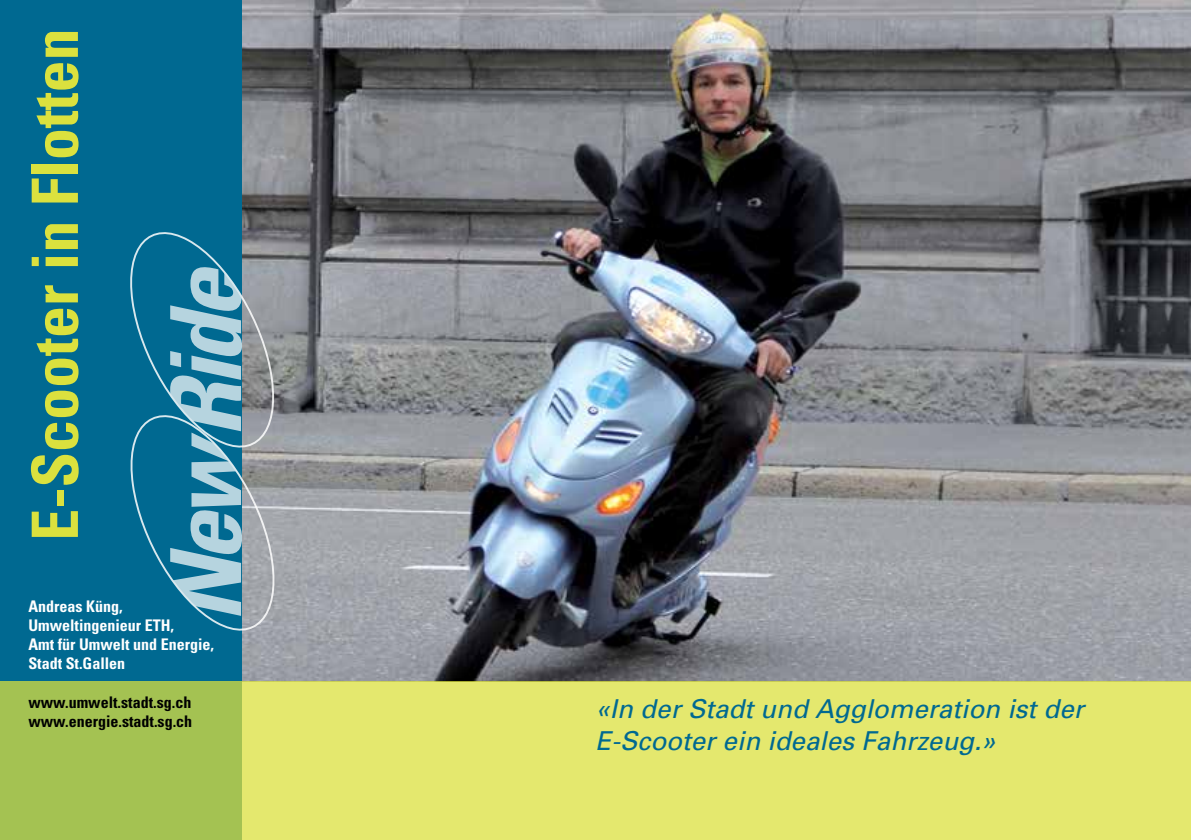
<style>
.page{position:relative;width:1191px;height:840px;background:#fff}
.page>*{position:absolute;margin:0;border:0;box-sizing:border-box;transform-origin:0 0}
.t1{font:700 condensed 64px "Univers";color:#dbe13e}
.t2{font:italic 26px/32px "Univers";color:#006991}
.t3{font:700 condensed 16px/19.2px "Univers";color:#fff}
.t4{font:700 condensed 16px/19.2px "Univers";color:#000}
</style>
<div class="page">
<img style="left:241px;top:0;width:950px;height:680px">
<div style="left:0;top:0;width:241px;height:839px;background:#006991"></div>
<svg style="left:0;top:680px;width:1191px;height:159px;background:#d6df68"></svg>
<svg style="left:130px;top:230px;width:146px;height:402px"></svg>
<h1 class="t1" style="left:16px;top:540px;width:513px;rotate:-90deg">E-Scooter in Flotten</h1>
<p class="t3" style="left:28px;top:596px;width:187px">Andreas Küng,<br>Umweltingenieur ETH,<br>Amt für Umwelt und Energie,<br>Stadt St.Gallen</p>
<p class="t4" style="left:28px;top:692px;width:165px">www.umwelt.stadt.sg.ch www.energie.stadt.sg.ch</p>
<h2 class="t2" style="left:595px;top:692px;width:490px">«In der Stadt und Agglomeration ist der<br>E-Scooter ein ideales Fahrzeug.»</h2>
</div>
